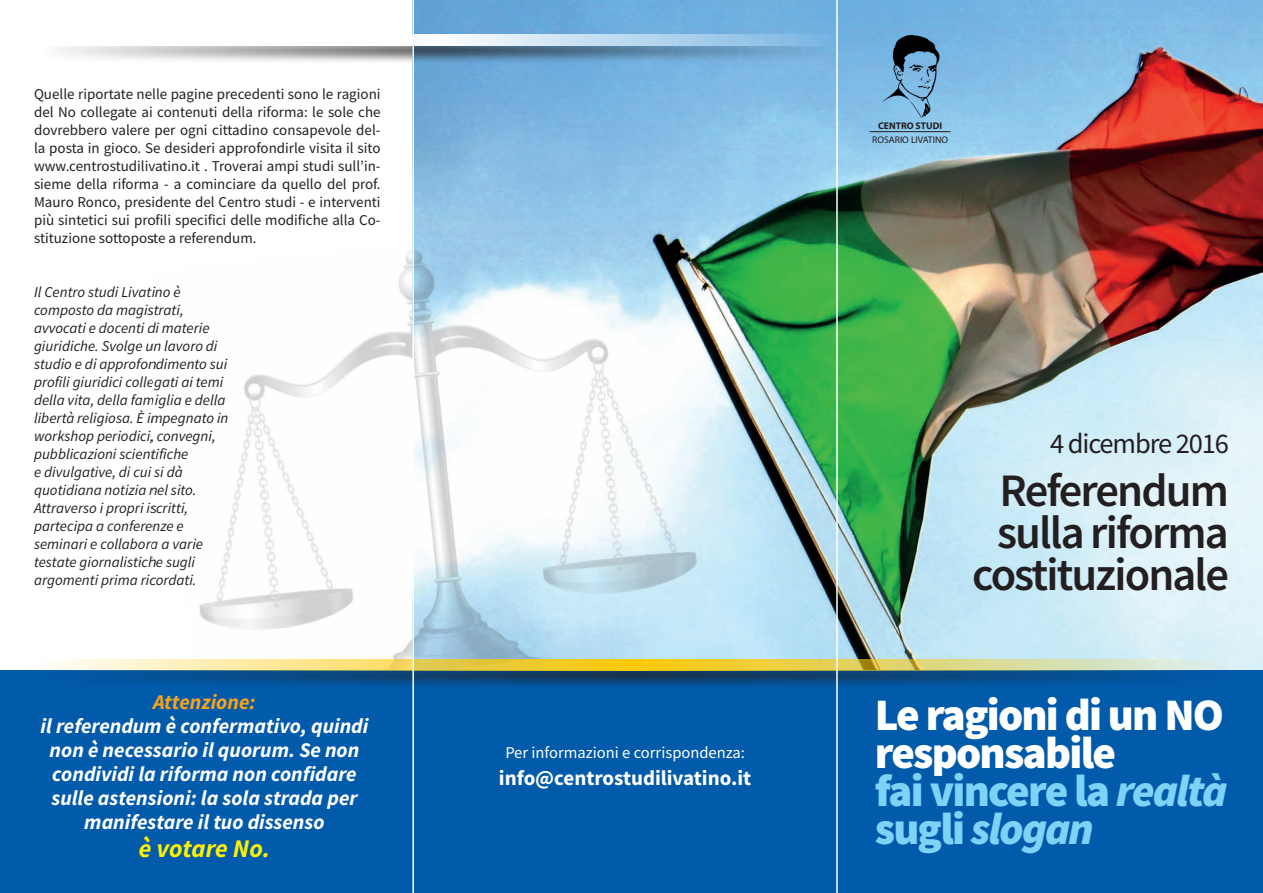
<style>
.page{position:relative;width:1263px;height:893px;background:#fff}
.page>*{position:absolute;margin:0;border:0;box-sizing:border-box;transform-origin:0 0}
.t1{font:600 46.5px/42px "Source Sans Pro";letter-spacing:-.04em;color:#231f20;text-align:center}
.t2{font:900 45.15px/37.8px "Source Sans Pro";letter-spacing:-.04em;color:#fff}
.t3{font:28.5px "Source Sans Pro";letter-spacing:-.04em;color:#231f20}
.t4{font:italic 700 25.5px "Source Sans Pro";letter-spacing:-.005em;color:#fff101}
.t5{font:italic 700 21px/24px "Source Sans Pro";color:#fff;text-align:center}
.t6{font:700 21px "Source Sans Pro";color:#fff}
.t7{font:italic 700 21px "Source Sans Pro";color:#f9a21c}
.t8{font:16.5px "Source Sans Pro";color:#fff}
.t9{font:italic 15px/18px "Source Sans Pro";color:#231f20}
.t10{font:15px/18px "Source Sans Pro";color:#231f20;text-align:justify}
.t11{font:9.6px "Myriad Pro";color:#231f20}
.t12{font:700 9.6px "Myriad Pro";color:#231f20}
.s1{color:#7cd3f6}
.s2{font-style:italic;color:#7cd3f6}
</style>
<div class="page">
<img style="left:414px;top:0;width:849px;height:670px">
<img style="left:880px;top:34px;width:60px;height:84px">
<hr style="left:870px;top:131px;width:81px;height:1px;background:#231f20">
<div style="left:36px;top:36px;width:820px;height:28px;background:#231f20;opacity:.75"></div>
<svg style="left:36px;top:34px;width:800px;height:11px"></svg>
<img style="left:199px;top:215px;width:527px;height:444px">
<div style="left:0;top:670px;width:1263px;height:223px;background:#015aaa"></div>
<div style="left:36px;top:661px;width:1211px;height:28px;background:#231f20;opacity:.75"></div>
<svg style="left:36px;top:659px;width:1193px;height:11px;background:#ecda7d"></svg>
<hr style="left:412px;top:0;width:2px;height:893px;background:#fff">
<hr style="left:836px;top:0;width:2px;height:893px;background:#fff">
<p class="t10" style="left:34px;top:85px;width:348px">Quelle riportate nelle pagine precedenti sono le ragioni del No collegate ai contenuti della riforma: le sole che dovrebbero valere per ogni cittadino consapevole del&shy;la posta in gioco. Se desideri approfondirle visita il sito www.centrostudilivatino.it . Troverai ampi studi sull’in&shy;sieme della riforma - a cominciare da quello del prof.<br>Mauro Ronco, presidente del Centro studi - e interventi più sintetici sui profili specifici delle modifiche alla Co&shy;stituzione sottoposte a referendum.</p>
<p class="t9" style="left:34px;top:283px;width:196px">Il Centro studi Livatino è composto da magistrati, avvocati e docenti di materie giuridiche. Svolge un lavoro di studio e di approfondimento sui profili giuridici collegati ai temi della vita, della famiglia e della libertà religiosa. È impegnato in workshop periodici, convegni, pubblicazioni scientifiche<br>e divulgative, di cui si dà quotidiana notizia nel sito.<br>Attraverso i propri iscritti, partecipa a conferenze e seminari e collabora a varie testate giornalistiche sugli argomenti prima ricordati.</p>
<h3 class="t7" style="left:153px;top:691px;width:104px">Attenzione:</h3>
<h3 class="t5" style="left:41px;top:714px;width:329px">il referendum è confermativo, quindi non è necessario il quorum. Se non condividi la riforma non confidare sulle astensioni: la sola strada per manifestare il tuo dissenso</h3>
<h3 class="t4" style="left:139px;top:836px;width:133px">è votare No.</h3>
<p class="t8" style="left:505px;top:745px;width:241px">Per informazioni e corrispondenza:</p>
<h3 class="t6" style="left:499px;top:766px;width:254px">info@centrostudilivatino.it</h3>
<p class="t12" style="left:878px;top:120px;width:66px">CENTRO STUDI</p>
<p class="t11" style="left:872px;top:134px;width:77px">ROSARIO LIVATINO</p>
<h3 class="t3" style="left:1050px;top:431px;width:180px">4 dicembre 2016</h3>
<h1 class="t1" style="left:972px;top:469px;width:258px">Referendum sulla riforma costituzionale</h1>
<h2 class="t2" style="left:875px;top:699px;width:354px">Le ragioni di un NO responsabile<br><span class="s1">fai vincere la</span> <span class="s2">realtà </span><span class="s1">sugli</span> <span class="s2">slogan</span></h2>
</div>
